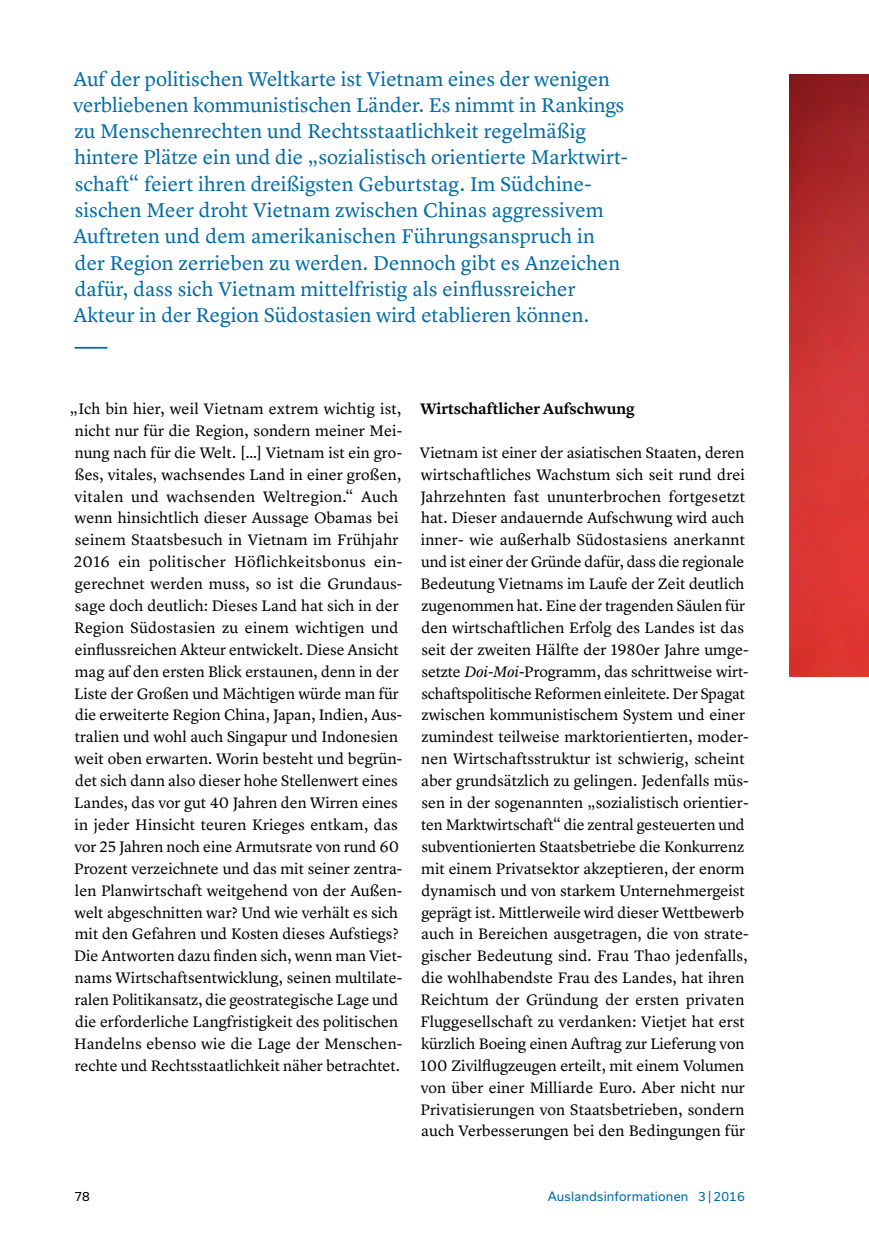
<style>
.page{position:relative;width:869px;height:1246px;background:#fff}
.page>*{position:absolute;margin:0;border:0;box-sizing:border-box;transform-origin:0 0}
.intro{font:20.65px/26.2px "Lyon Text";color:#006ca6}
.text{font:15.75px/21.9px "Lyon Text";color:#000}
.t1{font:600 15.75px "Lyon Text";letter-spacing:-.005em;color:#000}
.t2{font:12.25px "Usual";letter-spacing:.015em;color:#006ca6}
.t3{font:12.25px "Usual";color:#000}
.s1{font-style:italic}
</style>
<div class="page">
<hr style="left:74px;top:347px;width:33px;height:1px;background:#006ca6">
<img style="left:789px;top:75px;width:79px;height:601px">
<p class="intro" style="left:73px;top:64px;width:556px">Auf der politischen Weltkarte ist Vietnam eines der wenigen verbliebenen kommunistischen Länder. Es nimmt in Rankings zu Menschenrechten und Rechtsstaatlichkeit regelmäßig hintere Plätze ein und die „sozialistisch orientierte Marktwirt&shy;schaft“ feiert ihren dreißigsten Geburtstag. Im Südchine&shy;sischen Meer droht Vietnam zwischen Chinas aggressivem Auftreten und dem amerikanischen Führungsanspruch in der Region zerrieben zu werden. Dennoch gibt es Anzeichen dafür, dass sich Vietnam mittelfristig als einflussreicher Akteur in der Region Südostasien wird etablieren können.</p>
<p class="text" style="left:70px;top:396px;width:333px">„Ich bin hier, weil Vietnam extrem wichtig ist, nicht nur für die Region, sondern meiner Mei&shy;nung nach für die Welt. […] Vietnam ist ein gro&shy;ßes, vitales, wachsendes Land in einer großen, vitalen und wachsenden Weltregion.“ Auch wenn hinsichtlich dieser Aussage Obamas bei seinem Staatsbesuch in Vietnam im Frühjahr 2016 ein politischer Höflichkeitsbonus ein&shy;gerechnet werden muss, so ist die Grundaus&shy;sage doch deutlich: Dieses Land hat sich in der Region Südostasien zu einem wichtigen und einflussreichen Akteur entwickelt. Diese Ansicht mag auf den ersten Blick erstaunen, denn in der Liste der Großen und Mächtigen würde man für die erweiterte Region China, Japan, Indien, Aus&shy;tralien und wohl auch Singapur und Indonesien weit oben erwarten. Worin besteht und begrün&shy;det sich dann also dieser hohe Stellenwert eines Landes, das vor gut 40 Jahren den Wirren eines in jeder Hinsicht teuren Krieges entkam, das vor 25 Jahren noch eine Armutsrate von rund 60<br>Prozent verzeichnete und das mit seiner zentra&shy;len Planwirtschaft weitgehend von der Außen&shy;welt abgeschnitten war? Und wie verhält es sich mit den Gefahren und Kosten dieses Aufstiegs?<br>Die Antworten dazu finden sich, wenn man Viet&shy;nams Wirtschaftsentwicklung, seinen multilate&shy;ralen Politikansatz, die geostrategische Lage und die erforderliche Langfristigkeit des politischen Handelns ebenso wie die Lage der Menschen&shy;rechte und Rechtsstaatlichkeit näher betrachtet.</p>
<p class="t1" style="left:420px;top:396px;width:216px">Wirtschaftlicher Aufschwung</p>
<p class="text" style="left:419px;top:440px;width:330px">Vietnam ist einer der asiatischen Staaten, deren wirtschaftliches Wachstum sich seit rund drei Jahrzehnten fast ununterbrochen fortgesetzt hat. Dieser andauernde Aufschwung wird auch inner- wie außerhalb Südostasiens anerkannt und ist einer der Gründe dafür, dass die regionale Bedeutung Vietnams im Laufe der Zeit deutlich zugenommen hat. Eine der tragenden Säulen für den wirtschaftlichen Erfolg des Landes ist das seit der zweiten Hälfte der 1980er Jahre umge&shy;setzte <span class="s1">Doi-Moi</span>-Programm, das schrittweise wirt&shy;schaftspolitische Reformen einleitete. Der Spagat zwischen kommunistischem System und einer zumindest teilweise marktorientierten, moder&shy;nen Wirtschaftsstruktur ist schwierig, scheint aber grundsätzlich zu gelingen. Jedenfalls müs&shy;sen in der sogenannten „sozialistisch orientier&shy;ten Marktwirtschaft“ die zentral gesteuerten und subventionierten Staatsbetriebe die Konkurrenz mit einem Privatsektor akzeptieren, der enorm dynamisch und von starkem Unternehmergeist geprägt ist. Mittlerweile wird dieser Wettbewerb auch in Bereichen ausgetragen, die von strate&shy;gischer Bedeutung sind. Frau Thao jedenfalls, die wohlhabendste Frau des Landes, hat ihren Reichtum der Gründung der ersten privaten Fluggesellschaft zu verdanken: Vietjet hat erst kürzlich Boeing einen Auftrag zur Lieferung von 100 Zivilflugzeugen erteilt, mit einem Volumen von über einer Milliarde Euro. Aber nicht nur Privatisierungen von Staatsbetrieben, sondern auch Verbesserungen bei den Bedingungen für</p>
<p class="t3" style="left:74px;top:1188px;width:17px">78</p>
<p class="t2" style="left:547px;top:1188px;width:198px">Auslandsinformationen 3|2016</p>
</div>
